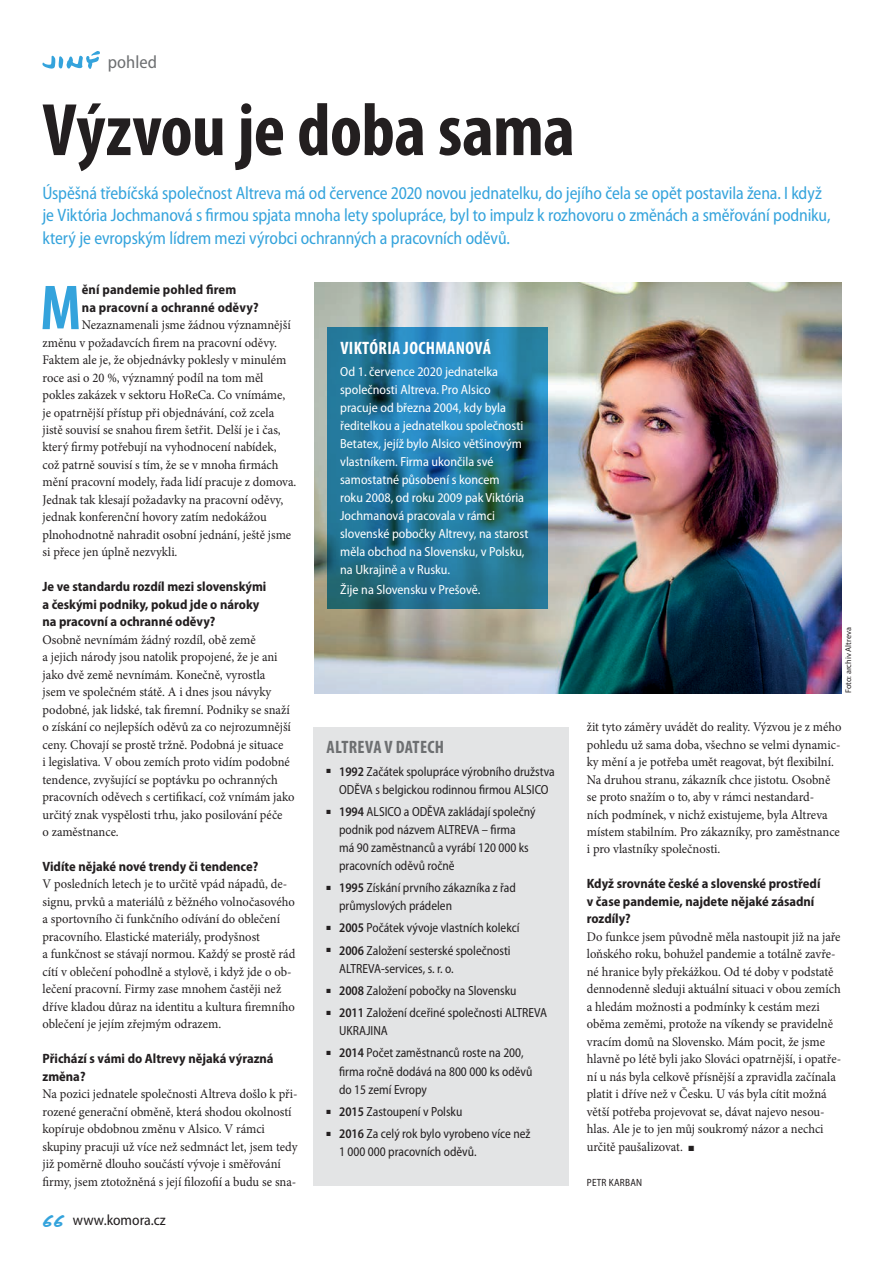
<style>
.page{position:relative;width:893px;height:1263px;background:#fff}
.page>*{position:absolute;margin:0;border:0;box-sizing:border-box;transform-origin:0 0}
.t1{font:700 condensed 75px "Myriad Pro";letter-spacing:-.01em;color:#231f20}
.t2{font:700 condensed 64.05px "Myriad Pro";color:#34a3dc}
.t3{font:semi-condensed 18px/22.5px "Myriad Pro";letter-spacing:-.01em;color:#34a3dc;scale:.95 1}
.t4{font:700 condensed 18px "Myriad Pro";letter-spacing:.02em;color:#fff}
.t5{font:700 condensed 18px "Myriad Pro";letter-spacing:.02em;color:#6d6f71}
.t6{font:semi-condensed 18px "Myriad Pro";color:#6d6f71}
.t7{font:semi-condensed 15px "Myriad Pro";color:#231f20}
.t8{font:700 semi-condensed 13.5px/17.4px "Myriad Pro";color:#231f20}
.t9{font:13.2px/17.5px "Minion Pro";color:#231f20;scale:.95 1}
.t10{font:semi-condensed 13.2px/18px "Myriad Pro";color:#231f20;scale:.95 1}
.t11{font:semi-condensed 13.2px/18px "Myriad Pro";color:#fff}
.t12{font:semi-condensed 10.5px "Myriad Pro";letter-spacing:.02em;color:#231f20;scale:.95 1}
.t13{font:8.25px "Myriad Pro";color:#231f20}
.s1{font-family:"Komora Paginace";font-stretch:normal;font-size:19.5px;color:#34a3dc}
.s2{font-weight:600}
</style>
<div class="page">
<svg style="left:43px;top:51px;width:57px;height:18px"></svg>
<img style="left:315px;top:283px;width:527px;height:410px">
<svg style="left:327px;top:327px;width:220px;height:282px;background:#23769b"></svg>
<div style="left:314px;top:727px;width:255px;height:458px;background:#e3e4e5"></div>
<h3 class="t6" style="left:108px;top:51px;width:51px">pohled</h3>
<h1 class="t1" style="left:43px;top:83px;width:534px">Výzvou je doba sama</h1>
<p class="t3" style="left:43px;top:181px;width:831px">Úspěšná třebíčská společnost Altreva má od července 2020 novou jednatelku, do jejího čela se opět postavila žena. I když je Viktória Jochmanová s firmou spjata mnoha lety spolupráce, byl to impulz k rozhovoru o změnách a směřování podniku, který je evropským lídrem mezi výrobci ochranných a pracovních oděvů.</p>
<h2 class="t2" style="left:40px;top:268px;width:42px">M</h2>
<p class="t8" style="left:82px;top:281px;width:178px">ění pandemie pohled firem<br>na pracovní a ochranné oděvy?</p>
<p class="t9" style="left:43px;top:316px;width:269px;text-indent:39px">Nezaznamenali jsme žádnou významnější změnu v požadavcích firem na pracovní oděvy.<br>Faktem ale je, že objednávky poklesly v minulém roce asi o 20 %, významný podíl na tom měl pokles zakázek v sektoru HoReCa. Co vnímáme, je opatrnější přístup při objednávání, což zcela jistě souvisí se snahou firem šetřit. Delší je i čas, který firmy potřebují na vyhodnocení nabídek, což patrně souvisí s tím, že se v mnoha firmách mění pracovní modely, řada lidí pracuje z domova.<br>Jednak tak klesají požadavky na pracovní oděvy, jednak konferenční hovory zatím nedokážou plnohodnotně nahradit osobní jednání, ještě jsme si přece jen úplně nezvykli.</p>
<p class="t8" style="left:43px;top:578px;width:225px">Je ve standardu rozdíl mezi slovenskými a českými podniky, pokud jde o nároky na pracovní a ochranné oděvy?</p>
<p class="t9" style="left:43px;top:631px;width:267px">Osobně nevnímám žádný rozdíl, obě země<br>a jejich národy jsou natolik propojené, že je ani jako dvě země nevnímám. Konečně, vyrostla<br>jsem ve společném státě. A i dnes jsou návyky podobné, jak lidské, tak firemní. Podniky se snaží o získání co nejlepších oděvů za co nejrozumnější ceny. Chovají se prostě tržně. Podobná je situace<br>i legislativa. V obou zemích proto vidím podobné tendence, zvyšující se poptávku po ochranných pracovních oděvech s certifikací, což vnímám jako určitý znak vyspělosti trhu, jako posilování péče<br>o zaměstnance.</p>
<p class="t8" style="left:43px;top:857px;width:217px">Vidíte nějaké nové trendy či tendence?</p>
<p class="t9" style="left:43px;top:875px;width:268px">V posledních letech je to určitě vpád nápadů, de&shy;signu, prvků a materiálů z běžného volnočasového a sportovního či funkčního odívání do oblečení pracovního. Elastické materiály, prodyšnost<br>a funkčnost se stávají normou. Každý se prostě rád cítí v oblečení pohodlně a stylově, i když jde o ob&shy;lečení pracovní. Firmy zase mnohem častěji než dříve kladou důraz na identitu a kultura firemního oblečení je jejím zřejmým odrazem.</p>
<p class="t8" style="left:43px;top:1049px;width:233px">Přichází s vámi do Altrevy nějaká výrazná změna?</p>
<p class="t9" style="left:43px;top:1085px;width:270px">Na pozici jednatele společnosti Altreva došlo k při&shy;rozené generační obměně, která shodou okolností kopíruje obdobnou změnu v Alsico. V rámci skupiny pracuji už více než sedmnáct let, jsem tedy již poměrně dlouho součástí vývoje i směřování firmy, jsem ztotožněná s její filozofií a budu se sna-</p>
<p class="t7" style="left:43px;top:1211px;width:125px"><span class="s1">66</span> www.komora.cz</p>
<h3 class="t4" style="left:340px;top:336px;width:152px">VIKTÓRIA JOCHMANOVÁ</h3>
<p class="t11" style="left:340px;top:362px;width:190px">Od 1. července 2020 jednatelka společnosti Altreva. Pro Alsico pracuje od března 2004, kdy byla ředitelkou a jednatelkou společnosti<br>Betatex, jejíž bylo Alsico většinovým vlastníkem. Firma ukončila své samostatné působení s koncem<br>roku 2008, od roku 2009 pak Viktória<br>Jochmanová pracovala v rámci slovenské pobočky Altrevy, na starost měla obchod na Slovensku, v Polsku, na Ukrajině a v Rusku.</p>
<p class="t11" style="left:340px;top:580px;width:142px">Žije na Slovensku v Prešově.</p>
<h3 class="t5" style="left:327px;top:736px;width:119px">ALTREVA V DATECH</h3>
<p class="t10" style="left:326px;top:762px;width:242px;text-align:center">■ <span class="s2">1992</span> Začátek spolupráce výrobního družstva<br>ODĚVA s belgickou rodinnou firmou ALSICO</p>
<p class="t10" style="left:339px;top:802px;width:208px;text-indent:-13px">■ <span class="s2">1994</span> ALSICO a ODĚVA zakládají společný podnik pod názvem ALTREVA – firma<br>má 90 zaměstnanců a vyrábí 120 000 ks pracovních oděvů ročně</p>
<p class="t10" style="left:339px;top:878px;width:188px;text-indent:-13px">■ <span class="s2">1995</span> Získání prvního zákazníka z řad průmyslových prádelen</p>
<p class="t10" style="left:326px;top:919px;width:205px">■ <span class="s2">2005</span> Počátek vývoje vlastních kolekcí</p>
<p class="t10" style="left:339px;top:941px;width:182px;text-indent:-13px">■ <span class="s2">2006</span> Založení sesterské společnosti<br>ALTREVA-services, s. r. o.</p>
<p class="t10" style="left:326px;top:981px;width:202px">■ <span class="s2">2008</span> Založení pobočky na Slovensku</p>
<p class="t10" style="left:339px;top:1004px;width:220px;text-indent:-13px">■ <span class="s2">2011</span> Založení dceřiné společnosti ALTREVA<br>UKRAJINA</p>
<p class="t10" style="left:339px;top:1044px;width:205px;text-indent:-13px">■ <span class="s2">2014</span> Počet zaměstnanců roste na 200, firma ročně dodává na 800 000 ks oděvů do 15 zemí Evropy</p>
<p class="t10" style="left:326px;top:1102px;width:145px">■ <span class="s2">2015</span> Zastoupení v Polsku</p>
<p class="t10" style="left:339px;top:1124px;width:203px;text-indent:-13px">■ <span class="s2">2016</span> Za celý rok bylo vyrobeno více než<br>1 000 000 pracovních oděvů.</p>
<p class="t13" style="left:843px;top:693px;width:67px;rotate:-90deg">Foto: archiv Altreva</p>
<p class="t9" style="left:587px;top:718px;width:270px">žit tyto záměry uvádět do reality. Výzvou je z mého pohledu už sama doba, všechno se velmi dynamic&shy;ky mění a je potřeba umět reagovat, být flexibilní.<br>Na druhou stranu, zákazník chce jistotu. Osobně se proto snažím o to, aby v rámci nestandard-<br>ních podmínek, v nichž existujeme, byla Altreva místem stabilním. Pro zákazníky, pro zaměstnance i pro vlastníky společnosti.</p>
<p class="t8" style="left:587px;top:875px;width:235px">Když srovnáte české a slovenské prostředí v čase pandemie, najdete nějaké zásadní rozdíly?</p>
<p class="t9" style="left:587px;top:928px;width:269px">Do funkce jsem původně měla nastoupit již na jaře loňského roku, bohužel pandemie a totálně zavře&shy;né hranice byly překážkou. Od té doby v podstatě dennodenně sleduji aktuální situaci v obou zemích a hledám možnosti a podmínky k cestám mezi oběma zeměmi, protože na víkendy se pravidelně vracím domů na Slovensko. Mám pocit, že jsme hlavně po létě byli jako Slováci opatrnější, i opatře&shy;ní u nás byla celkově přísnější a zpravidla začínala platit i dříve než v Česku. U vás byla cítit možná větší potřeba projevovat se, dávat najevo nesou&shy;hlas. Ale je to jen můj soukromý názor a nechci určitě paušalizovat. ■</p>
<p class="t12" style="left:587px;top:1175px;width:60px">PETR KARBAN</p>
</div>
